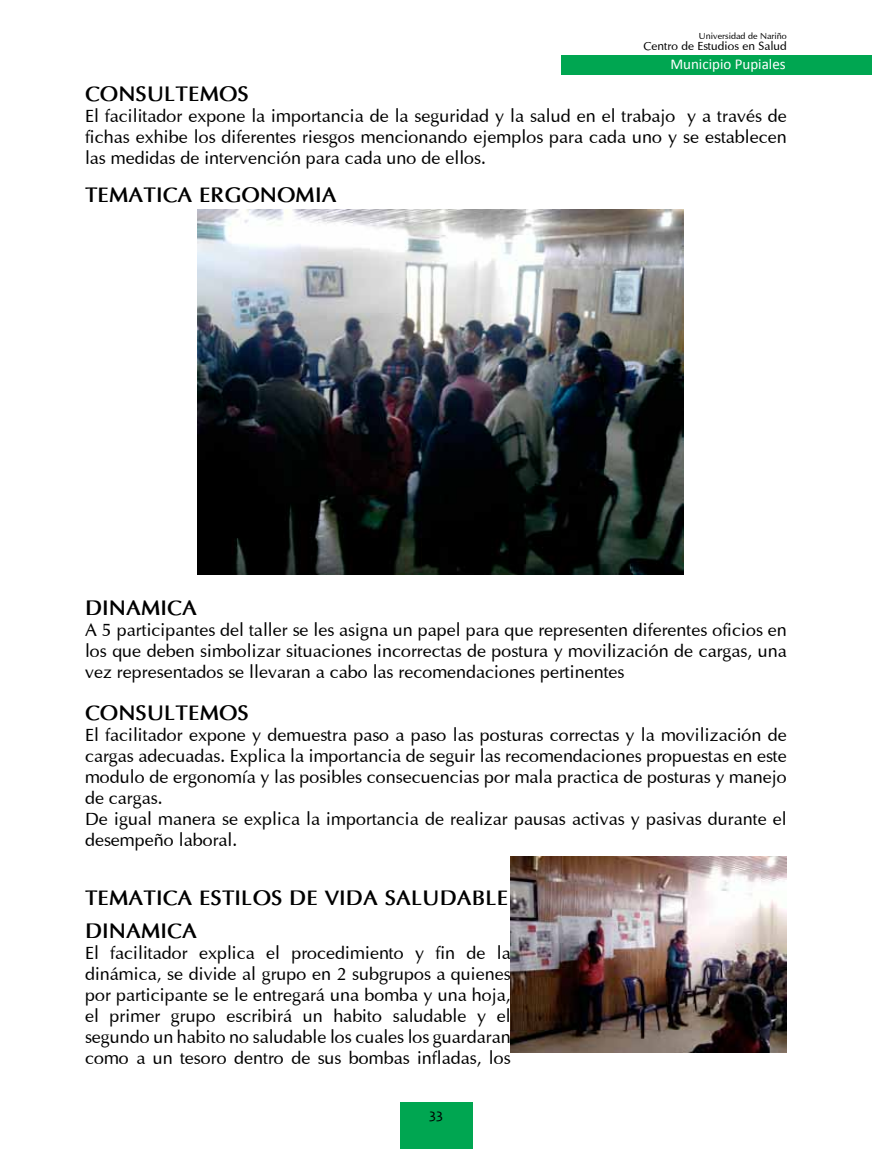
<style>
.page{position:relative;width:872px;height:1149px;background:#fff}
.page>*{position:absolute;margin:0;border:0;box-sizing:border-box;transform-origin:0 0}
.t1{font:700 21px/33px "Optima";color:#000}
.t2{font:18px/21px "Optima";color:#000;text-align:justify}
.t3{font:15px "Calibri";color:#fff}
.t4{font:15px "Skia";color:#000}
.t5{font:12px "Optima";color:#000}
.t6{font:9px "Optima";color:#000}
</style>
<div class="page">
<div style="left:561px;top:55px;width:311px;height:19px;background:#00a651"></div>
<div style="left:400px;top:1101px;width:72px;height:47px;background:#00a651"></div>
<img style="left:197px;top:209px;width:486px;height:365px">
<img style="left:511px;top:856px;width:276px;height:196px">
<p class="t6" style="left:699px;top:31px;width:90px">Universidad de Nariño</p>
<p class="t5" style="left:643px;top:38px;width:145px">Centro de Estudios en Salud</p>
<p class="t3" style="left:670px;top:54px;width:117px">Municipio Pupiales</p>
<p class="t1" style="left:85px;top:78px;width:165px">CONSULTEMOS</p>
<p class="t2" style="left:85px;top:106px;width:703px">El facilitador expone la importancia de la seguridad y la salud en el trabajo y a través de fichas exhibe los diferentes riesgos mencionando ejemplos para cada uno y se establecen las medidas de intervención para cada uno de ellos.</p>
<p class="t1" style="left:85px;top:178px;width:253px">TEMATICA ERGONOMIA</p>
<p class="t1" style="left:85px;top:591px;width:113px">DINAMICA</p>
<p class="t2" style="left:85px;top:619px;width:703px">A 5 participantes del taller se les asigna un papel para que representen diferentes oficios en los que deben simbolizar situaciones incorrectas de postura y movilización de cargas, una vez representados se llevaran a cabo las recomendaciones pertinentes</p>
<p class="t1" style="left:85px;top:696px;width:165px">CONSULTEMOS</p>
<p class="t2" style="left:85px;top:724px;width:703px;text-align:left">El facilitador expone y demuestra paso a paso las posturas correctas y la movilización de cargas adecuadas. Explica la importancia de seguir las recomendaciones propuestas en este modulo de ergonomía y las posibles consecuencias por mala practica de posturas y manejo de cargas.<br>De igual manera se explica la importancia de realizar pausas activas y pasivas durante el desempeño laboral.</p>
<p class="t1" style="left:85px;top:880px;width:425px">TEMATICA ESTILOS DE VIDA SALUDABLE<br>DINAMICA</p>
<p class="t2" style="left:85px;top:941px;width:427px">El facilitador explica el procedimiento y fin de la dinámica, se divide al grupo en 2 subgrupos a quienes por participante se le entregará una bomba y una hoja, el primer grupo escribirá un habito saludable y el segundo un habito no saludable los cuales los guardaran como a un tesoro dentro de sus bombas infladas, los</p>
<p class="t4" style="left:429px;top:1105px;width:15px">33</p>
</div>
